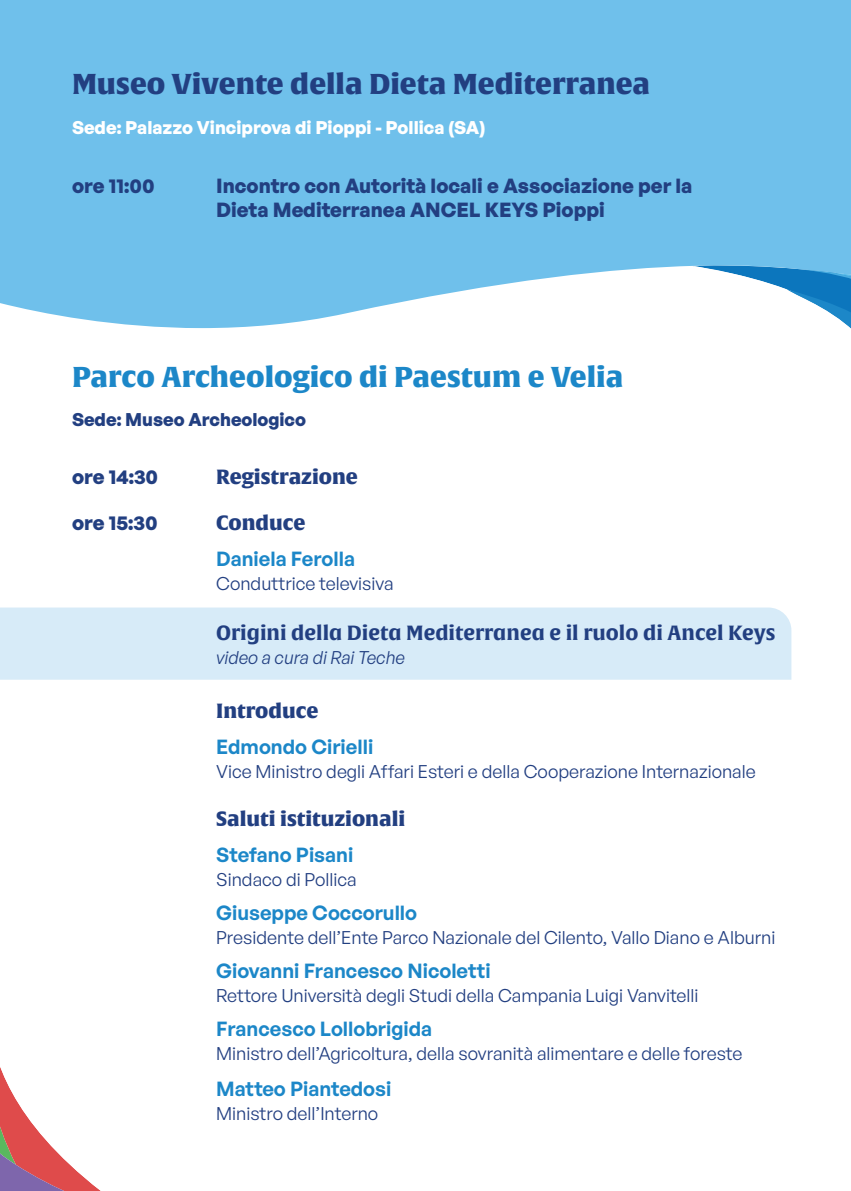
<style>
.page{position:relative;width:851px;height:1191px;background:#fff}
.page>*{position:absolute;margin:0;border:0;box-sizing:border-box;transform-origin:0 0}
.t1{font:28px "Alverata Bl";color:#223f81}
.t2{font:28px "Alverata Bl";color:#1c87c8}
.t3{font:600 20px "General Sans";color:#1c87c8}
.t4{font:700 20px/24px "General Sans";color:#223f81}
.t5{font:20px "Alverata Bl";color:#223f81}
.t6{font:700 20px "Alverata Informal";color:#223f81}
.t7{font:18px "General Sans";color:#223f81}
.t8{font:700 18px "General Sans";color:#fff}
.t9{font:700 18px "General Sans";color:#223f81}
.t10{font:italic 18px "General Sans";color:#223f81}
</style>
<div class="page">
<svg style="left:0;top:1067px;width:101px;height:124px"></svg>
<div style="left:0;top:0;width:850px;height:328px;background:#6fc0eb"></div>
<svg style="left:692px;top:262px;width:158px;height:66px"></svg>
<div style="left:0;top:607px;width:791px;height:72px;background:#d7ebf8"></div>
<h1 class="t1" style="left:72px;top:66px;width:579px">Museo Vivente della Dieta Mediterranea</h1>
<p class="t8" style="left:72px;top:115px;width:414px">Sede: Palazzo Vinciprova di Pioppi - Pollica (SA)</p>
<p class="t4" style="left:72px;top:173px;width:84px">ore 11:00</p>
<p class="t4" style="left:216px;top:173px;width:477px">Incontro con Autorità locali e Associazione per la<br>Dieta Mediterranea ANCEL KEYS Pioppi</p>
<h1 class="t2" style="left:72px;top:359px;width:552px">Parco Archeologico di Paestum e Velia</h1>
<p class="t9" style="left:72px;top:408px;width:235px">Sede: Museo Archeologico</p>
<p class="t4" style="left:72px;top:464px;width:88px">ore 14:30</p>
<p class="t5" style="left:216px;top:464px;width:143px">Registrazione</p>
<p class="t4" style="left:72px;top:510px;width:87px">ore 15:30</p>
<p class="t5" style="left:216px;top:510px;width:91px">Conduce</p>
<p class="t3" style="left:216px;top:546px;width:140px">Daniela Ferolla</p>
<p class="t7" style="left:216px;top:572px;width:179px">Conduttrice televisiva</p>
<p class="t6" style="left:216px;top:620px;width:561px">Origini della Dieta Mediterranea e il ruolo di Ancel Keys</p>
<p class="t10" style="left:216px;top:646px;width:190px">video a cura di Rai Teche</p>
<p class="t5" style="left:216px;top:698px;width:104px">Introduce</p>
<p class="t3" style="left:216px;top:734px;width:159px">Edmondo Cirielli</p>
<p class="t7" style="left:216px;top:760px;width:541px">Vice Ministro degli Affari Esteri e della Cooperazione Internazionale</p>
<p class="t5" style="left:216px;top:806px;width:190px">Saluti istituzionali</p>
<p class="t3" style="left:216px;top:842px;width:139px">Stefano Pisani</p>
<p class="t7" style="left:216px;top:868px;width:142px">Sindaco di Pollica</p>
<p class="t3" style="left:216px;top:900px;width:202px">Giuseppe Coccorullo</p>
<p class="t7" style="left:216px;top:926px;width:560px">Presidente dell’Ente Parco Nazionale del Cilento, Vallo Diano e Alburni</p>
<p class="t3" style="left:216px;top:958px;width:276px">Giovanni Francesco Nicoletti</p>
<p class="t7" style="left:216px;top:984px;width:484px">Rettore Università degli Studi della Campania Luigi Vanvitelli</p>
<p class="t3" style="left:216px;top:1016px;width:217px">Francesco Lollobrigida</p>
<p class="t7" style="left:216px;top:1042px;width:527px">Ministro dell’Agricoltura, della sovranità alimentare e delle foreste</p>
<p class="t3" style="left:216px;top:1076px;width:177px">Matteo Piantedosi</p>
<p class="t7" style="left:216px;top:1102px;width:164px">Ministro dell’Interno</p>
</div>
